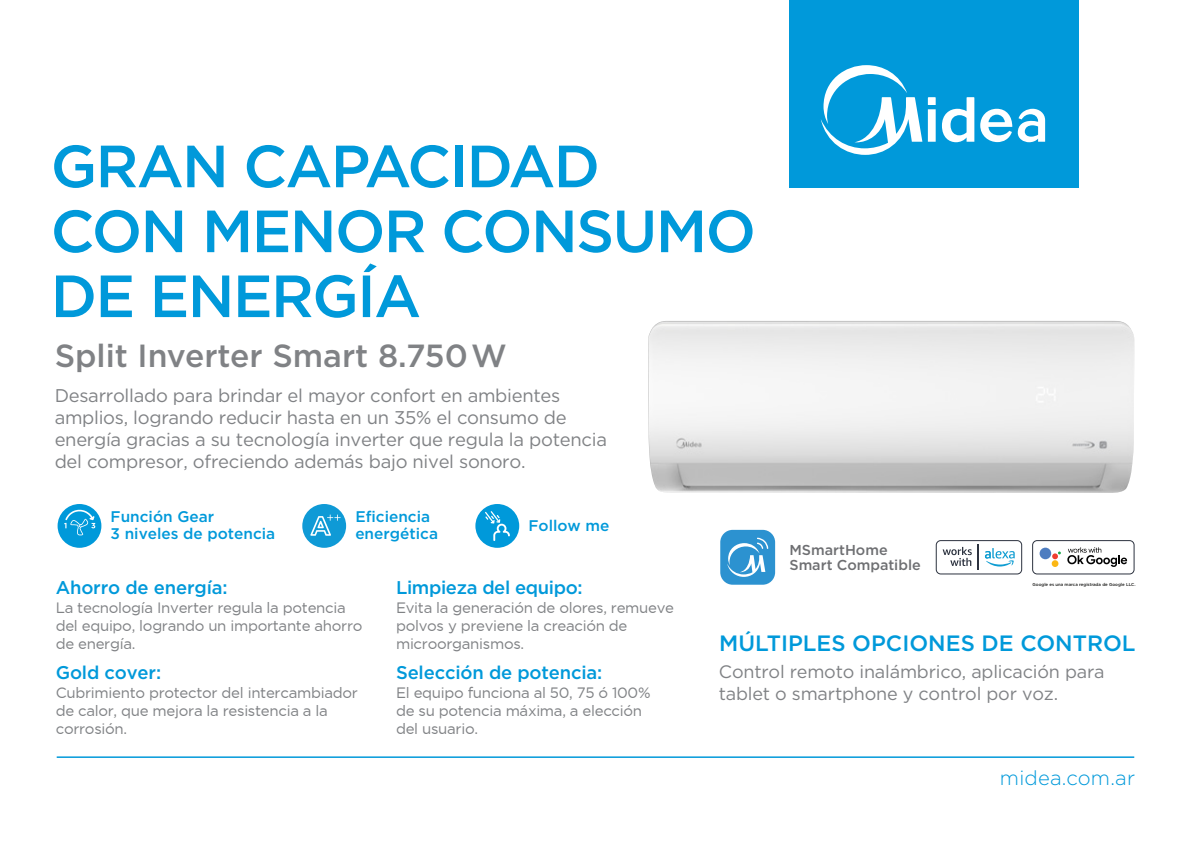
<style>
.page{position:relative;width:1191px;height:842px;background:#fff}
.page>*{position:absolute;margin:0;border:0;box-sizing:border-box;transform-origin:0 0}
.t1{font:500 59.4px/65px "Gotham";letter-spacing:-.03em;color:#0099da}
.t2{font:500 32px "Gotham";color:#808285}
.t3{font:500 22.2px "Gotham";color:#0099da}
.t4{font:300 20.2px "Gotham";letter-spacing:.01em;color:#0099da}
.t5{font:18.4px/22px "Gotham";letter-spacing:-.015em;color:#808285}
.t6{font:500 18.4px "Gotham";letter-spacing:-.01em;color:#0099da}
.t7{font:18px/21.6px "Gotham";letter-spacing:-.01em;color:#808285}
.t8{font:500 15.4px/17px "Gotham";color:#0099da}
.t9{font:15px/18px "Gotham";letter-spacing:-.02em;color:#808285}
.t10{font:500 14.4px/14.4px "Gotham";color:#6e6f72}
.t11{font:500 4.2px "Gotham";color:#1d1d1b}
</style>
<div class="page">
<div style="left:58px;top:504px;width:43px;height:44px;background:#0099da;border-radius:50%"></div>
<svg style="left:64px;top:509px;width:31px;height:26px"></svg>
<div style="left:475px;top:504px;width:44px;height:44px;background:#0099da;border-radius:50%"></div>
<svg style="left:485px;top:511px;width:25px;height:30px"></svg>
<img style="left:648px;top:321px;width:486px;height:172px">
<div style="left:720px;top:530px;width:55px;height:55px;background:#2c92d0;border-radius:12px"></div>
<svg style="left:727px;top:538px;width:41px;height:39px"></svg>
<svg style="left:942px;top:547px;width:29px;height:19px"></svg>
<svg style="left:985px;top:548px;width:29px;height:18px"></svg>
<svg style="left:977px;top:545px;width:1px;height:25px"></svg>
<svg style="left:1067px;top:547px;width:60px;height:20px"></svg>
<svg style="left:1052px;top:551px;width:8px;height:8px"></svg>
<div style="left:1051px;top:560px;width:7px;height:7px;background:#fbb715;border-radius:50%"></div>
<div style="left:1039px;top:548px;width:12px;height:11px;background:#4e7dc0;border-radius:50%"></div>
<div style="left:935px;top:540px;width:87px;height:34px;border:1px solid #2c323f;border-radius:4px"></div>
<div style="left:1032px;top:540px;width:102px;height:34px;border:1px solid #2c323f;border-radius:4px"></div>
<div style="left:302px;top:504px;width:44px;height:44px;background:#0f9ad6;border-radius:50%"></div>
<svg style="left:310px;top:514px;width:30px;height:22px"></svg>
<hr style="left:57px;top:756px;width:1077px;height:2px;background:#0099da">
<div style="left:789px;top:0;width:289px;height:187px;background:#0099da"></div>
<svg style="left:820px;top:65px;width:225px;height:90px"></svg>
<h1 class="t1" style="left:51px;top:133px;width:707px">GRAN CAPACIDAD<br>CON MENOR CONSUMO<br>DE ENERGÍA</h1>
<h2 class="t2" style="left:55px;top:334px;width:454px">Split Inverter Smart 8.750W</h2>
<p class="t5" style="left:55px;top:384px;width:554px">Desarrollado para brindar el mayor confort en ambientes amplios, logrando reducir hasta en un 35% el consumo de energía gracias a su tecnología inverter que regula la potencia del compresor, ofreciendo además bajo nivel sonoro.</p>
<p class="t8" style="left:111px;top:508px;width:166px">Función Gear<br>3 niveles de potencia</p>
<p class="t8" style="left:355px;top:508px;width:84px">Eficiencia energética</p>
<p class="t8" style="left:528px;top:516px;width:82px">Follow me</p>
<p class="t6" style="left:56px;top:576px;width:173px">Ahorro de energía:</p>
<p class="t9" style="left:56px;top:599px;width:308px">La tecnología Inverter regula la potencia del equipo, logrando un importante ahorro de energía.</p>
<p class="t6" style="left:56px;top:661px;width:107px">Gold cover:</p>
<p class="t9" style="left:56px;top:684px;width:304px">Cubrimiento protector del intercambiador de calor, que mejora la resistencia a la corrosión.</p>
<p class="t6" style="left:396px;top:576px;width:188px">Limpieza del equipo:</p>
<p class="t9" style="left:396px;top:599px;width:280px">Evita la generación de olores, remueve polvos y previene la creación de microorganismos.</p>
<p class="t6" style="left:396px;top:661px;width:208px">Selección de potencia:</p>
<p class="t9" style="left:396px;top:684px;width:256px">El equipo funciona al 50, 75 ó 100% de su potencia máxima, a elección del usuario.</p>
<p class="t10" style="left:789px;top:543px;width:133px">MSmartHome<br>Smart Compatible</p>
<p class="t11" style="left:1032px;top:582px;width:105px">Google es una marca registrada de Google LLC.</p>
<h3 class="t3" style="left:719px;top:629px;width:418px">MÚLTIPLES OPCIONES DE CONTROL</h3>
<p class="t7" style="left:719px;top:661px;width:387px">Control remoto inalámbrico, aplicación para tablet o smartphone y control por voz.</p>
<h3 class="t4" style="left:1000px;top:765px;width:137px">midea.com.ar</h3>
</div>
